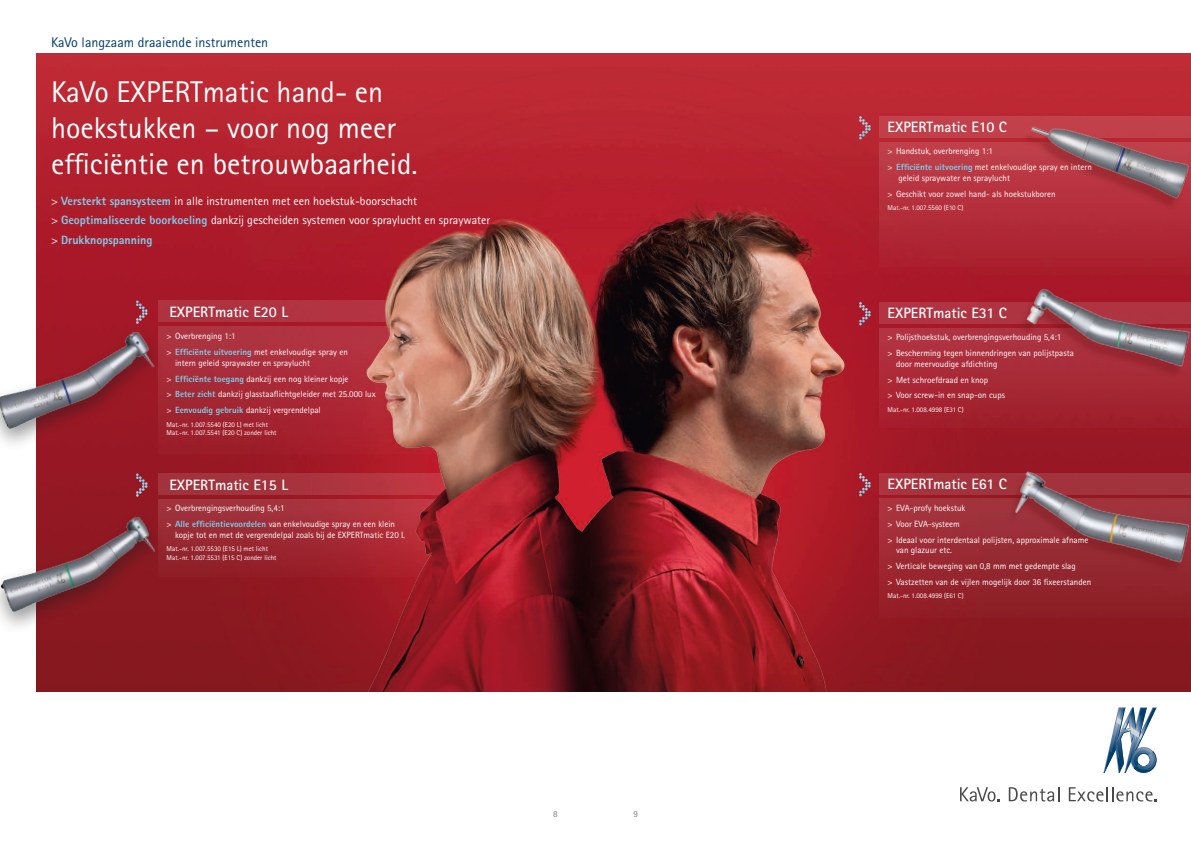
<style>
.page{position:relative;width:1191px;height:842px;background:#fff}
.page>*{position:absolute;margin:0;border:0;box-sizing:border-box;transform-origin:0 0}
.t1{font:30px/36px "Agfa Rotis Sans Serif";color:#fff}
.t2{font:700 15px "Agfa Rotis Sans Serif";color:#fff}
.t3{font:14px "Agfa Rotis Sans Serif";color:#003d68}
.t4{font:12px/19.4px "Agfa Rotis Sans Serif";color:#fff}
.t5{font:9px/15.8px "Agfa Rotis Sans Serif";color:#fff}
.t6{font:9px "Agfa Rotis Sans Serif";color:#777878}
.t7{font:7px/8.4px "Agfa Rotis Sans Serif";color:#fff}
.s1{font-weight:800;color:#7fcdeb}
</style>
<div class="page">
<img style="left:37px;top:54px;width:1154px;height:638px">
<svg style="left:1103px;top:707px;width:53px;height:66px"></svg>
<svg style="left:1008px;top:787px;width:51px;height:14px"></svg>
<svg style="left:1068px;top:787px;width:89px;height:14px"></svg>
<svg style="left:960px;top:787px;width:40px;height:14px"></svg>
<svg style="left:158px;top:300px;width:281px;height:22px;background:#b6444c"></svg>
<svg style="left:158px;top:326px;width:281px;height:128px;background:#b03c42"></svg>
<svg style="left:136px;top:300px;width:11px;height:21px"></svg>
<svg style="left:158px;top:473px;width:301px;height:22px;background:#aa353e"></svg>
<svg style="left:158px;top:499px;width:281px;height:77px;background:#a02832"></svg>
<svg style="left:136px;top:473px;width:11px;height:21px"></svg>
<img style="left:0;top:324px;width:169px;height:126px">
<div style="left:0;top:511px;width:169px;height:124px;background:#1c1b1a;opacity:.45"></div>
<img style="left:0;top:507px;width:163px;height:123px">
<div style="left:879px;top:473px;width:312px;height:21px;background:#a5333d"></div>
<div style="left:879px;top:499px;width:312px;height:119px;background:linear-gradient(to right,#9d2a33,#8a1f27)"></div>
<svg style="left:859px;top:473px;width:11px;height:20px"></svg>
<div style="left:1005px;top:476px;width:183px;height:100px;background:#93272f"></div>
<img style="left:1006px;top:466px;width:185px;height:100px">
<svg style="left:859px;top:302px;width:11px;height:20px"></svg>
<div style="left:879px;top:302px;width:312px;height:21px;background:#b03341"></div>
<div style="left:879px;top:328px;width:312px;height:99px;background:linear-gradient(to right,#ab2a38,#9f232e)"></div>
<div style="left:1016px;top:293px;width:172px;height:87px;background:#701416;opacity:.35"></div>
<img style="left:1020px;top:284px;width:171px;height:94px">
<div style="left:879px;top:116px;width:312px;height:21px;background:#c1404a"></div>
<div style="left:879px;top:142px;width:312px;height:124px;background:linear-gradient(to bottom,#c0414b,#aa1f2e)"></div>
<svg style="left:859px;top:116px;width:11px;height:21px"></svg>
<img style="left:1016px;top:126px;width:175px;height:97px">
<h3 class="t3" style="left:51px;top:34px;width:219px">KaVo langzaam draaiende instrumenten</h3>
<h1 class="t1" style="left:51px;top:74px;width:368px">KaVo EXPERTmatic hand- en hoekstukken – voor nog meer efficiëntie en betrouwbaarheid.</h1>
<h3 class="t4" style="left:51px;top:191px;width:441px">&gt; <span class="s1">Versterkt spansysteem</span> in alle instrumenten met een hoekstuk-boorschacht<br>&gt; <span class="s1">Geoptimaliseerde boorkoeling</span> dankzij gescheiden systemen voor spraylucht en spraywater &gt; <span class="s1">Drukknopspanning</span></h3>
<h2 class="t2" style="left:169px;top:302px;width:120px">EXPERTmatic E20 L</h2>
<p class="t5" style="left:167px;top:328px;width:183px">&gt; Overbrenging 1:1<br>&gt; <span class="s1">Efficiënte uitvoering</span> met enkelvoudige spray en</p>
<p class="t5" style="left:167px;top:355px;width:211px;text-indent:9px">intern geleid spraywater en spraylucht<br>&gt; <span class="s1">Efficiënte toegang</span> dankzij een nog kleiner kopje<br>&gt; <span class="s1">Beter zicht</span> dankzij glasstaaflichtgeleider met 25.000 lux &gt; <span class="s1">Eenvoudig gebruik</span> dankzij vergrendelpal</p>
<p class="t7" style="left:167px;top:420px;width:111px">Mat.-nr. 1.007.5540 (E20 L) met licht<br>Mat.-nr. 1.007.5541 (E20 C) zonder licht</p>
<h2 class="t2" style="left:169px;top:475px;width:120px">EXPERTmatic E15 L</h2>
<p class="t5" style="left:167px;top:500px;width:230px">&gt; Overbrengingsverhouding 5,4:1<br>&gt; <span class="s1">Alle efficiëntievoordelen</span> van enkelvoudige spray en een klein</p>
<p class="t5" style="left:175px;top:527px;width:231px">kopje tot en met de vergrendelpal zoals bij de EXPERTmatic E20 L</p>
<p class="t7" style="left:167px;top:545px;width:111px">Mat.-nr. 1.007.5530 (E15 L) met licht<br>Mat.-nr. 1.007.5531 (E15 C) zonder licht</p>
<p class="t6" style="left:553px;top:809px;width:6px">8</p>
<p class="t6" style="left:633px;top:809px;width:6px">9</p>
<h2 class="t2" style="left:887px;top:118px;width:121px">EXPERTmatic E10 C</h2>
<p class="t5" style="left:887px;top:143px;width:206px">&gt; Handstuk, overbrenging 1:1<br>&gt; <span class="s1">Efficiënte uitvoering</span> met enkelvoudige spray en intern</p>
<p class="t5" style="left:887px;top:170px;width:169px;text-indent:11px">geleid spraywater en spraylucht<br>&gt; Geschikt voor zowel hand- als hoekstukboren</p>
<p class="t7" style="left:887px;top:203px;width:77px">Mat.-nr. 1.007.5560 (E10 C)</p>
<h2 class="t2" style="left:887px;top:304px;width:121px">EXPERTmatic E31 C</h2>
<p class="t5" style="left:887px;top:329px;width:188px">&gt; Polijsthoekstuk, overbrengingsverhouding 5,4:1<br>&gt; Bescherming tegen binnendringen van polijstpasta</p>
<p class="t5" style="left:887px;top:356px;width:119px;text-indent:9px">door meervoudige afdichting<br>&gt; Met schroefdraad en knop<br>&gt; Voor screw-in en snap-on cups</p>
<p class="t7" style="left:887px;top:405px;width:78px">Mat.-nr. 1.008.4998 (E31 C)</p>
<h2 class="t2" style="left:887px;top:475px;width:121px">EXPERTmatic E61 C</h2>
<p class="t5" style="left:887px;top:500px;width:202px">&gt; EVA-profy hoekstuk<br>&gt; Voor EVA-systeem<br>&gt; Ideaal voor interdentaal polijsten, approximale afname</p>
<p class="t5" style="left:887px;top:542px;width:205px;text-indent:9px">van glazuur etc.<br>&gt; Verticale beweging van 0,8 mm met gedempte slag<br>&gt; Vastzetten van de vijlen mogelijk door 36 fixeerstanden</p>
<p class="t7" style="left:887px;top:592px;width:78px">Mat.-nr. 1.008.4999 (E61 C)</p>
</div>
